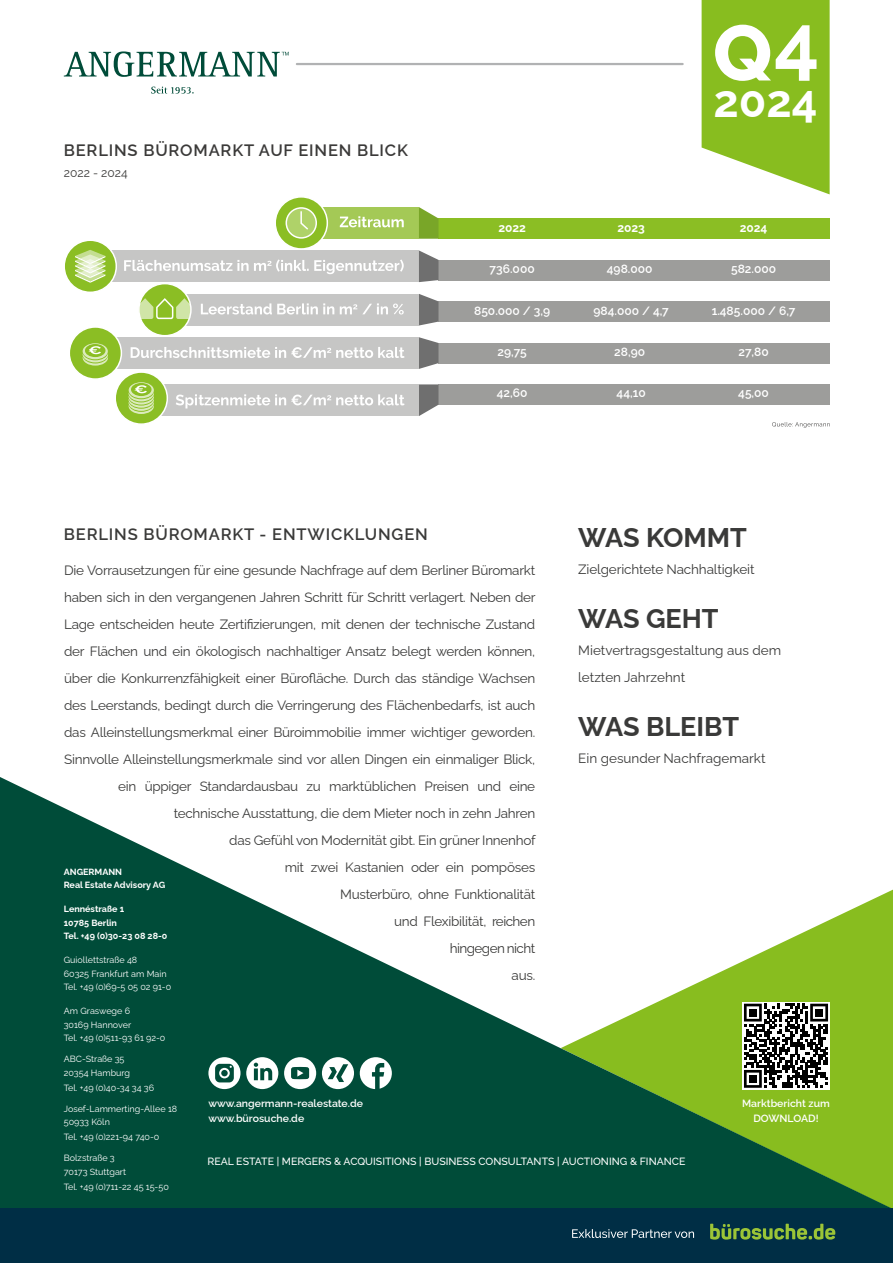
<style>
.page{position:relative;width:893px;height:1263px;background:#fff}
.page>*{position:absolute;margin:0;border:0;box-sizing:border-box;transform-origin:0 0}
.t1{font:700 79.5px "Raleway";color:#fff}
.t2{font:700 45px "Raleway";color:#fff}
.t3{font:700 27px "Raleway";color:#3a3a39}
.t4{font:600 16.5px "Raleway";letter-spacing:.05em;color:#3a3a39}
.t5{font:600 16.5px "Raleway";letter-spacing:.05em;color:#3b3a39}
.t6{font:13.5px/27px "Raleway";letter-spacing:-.02em;color:#3a3a39;text-align:right}
.t7{font:13.5px/27px "Raleway";color:#3a3a39}
.t8{font:600 12px "Raleway";color:#fff}
.t9{font:700 12px "Raleway";color:#fff}
.t10{font:12px "Raleway";color:#3b3a39}
.t11{font:500 10.5px "Raleway";color:#fff}
.t12{font:600 10.5px/15px "Raleway";color:#fff}
.t13{font:9px/13.5px "Raleway";color:#fff}
.t14{font:700 9px/13.5px "Raleway";color:#fff}
</style>
<div class="page">
<hr style="left:297px;top:63px;width:386px;height:2px;background:#b1b2b3">
<svg style="left:64px;top:51px;width:225px;height:43px"></svg>
<svg style="left:0;top:777px;width:893px;height:432px;fill:#044f39"></svg>
<div style="left:742px;top:1002px;width:88px;height:87px;background:linear-gradient(to bottom,#f5f5f5,#fff)"></div>
<svg style="left:744px;top:1004px;width:84px;height:84px"></svg>
<div style="left:749px;top:1009px;width:8px;height:7px;background:#000"></div>
<div style="left:815px;top:1009px;width:8px;height:7px;background:#000"></div>
<div style="left:749px;top:1075px;width:8px;height:8px;background:#000"></div>
<div style="left:0;top:1209px;width:893px;height:54px;background:#002e45"></div>
<svg style="left:572px;top:1229px;width:122px;height:9px"></svg>
<svg style="left:710px;top:1224px;width:125px;height:15px"></svg>
<div style="left:438px;top:218px;width:392px;height:21px;background:#8bbe24"></div>
<div style="left:438px;top:260px;width:392px;height:20px;background:#9d9d9b"></div>
<div style="left:438px;top:301px;width:392px;height:21px;background:#9d9d9b"></div>
<div style="left:438px;top:343px;width:392px;height:20px;background:#9d9d9b"></div>
<div style="left:438px;top:384px;width:392px;height:21px;background:#9d9d9b"></div>
<div style="left:109px;top:250px;width:310px;height:32px;background:#c6c6c5"></div>
<svg style="left:124px;top:259px;width:280px;height:15px"></svg>
<div style="left:64px;top:240px;width:52px;height:52px;background:#8bbe24;border-radius:50%"></div>
<div style="left:63px;top:239px;width:54px;height:54px;border:2px solid #fff;border-radius:50%"></div>
<svg style="left:75px;top:250px;width:30px;height:33px"></svg>
<div style="left:290px;top:207px;width:129px;height:32px;background:#a4c956"></div>
<svg style="left:340px;top:216px;width:64px;height:11px"></svg>
<div style="left:275px;top:197px;width:52px;height:52px;background:#8bbe24;border-radius:50%"></div>
<div style="left:274px;top:196px;width:54px;height:54px;border:2px solid #fff;border-radius:50%"></div>
<div style="left:286px;top:207px;width:31px;height:32px;border:2px solid #fff;border-radius:50%"></div>
<svg style="left:286px;top:208px;width:30px;height:30px"></svg>
<svg style="left:300px;top:210px;width:10px;height:21px"></svg>
<svg style="left:419px;top:207px;width:19px;height:32px"></svg>
<svg style="left:419px;top:384px;width:19px;height:32px"></svg>
<svg style="left:419px;top:337px;width:19px;height:32px"></svg>
<svg style="left:419px;top:294px;width:19px;height:31px"></svg>
<svg style="left:419px;top:250px;width:19px;height:32px"></svg>
<div style="left:159px;top:294px;width:260px;height:32px;background:#c6c6c5"></div>
<svg style="left:201px;top:303px;width:203px;height:11px"></svg>
<div style="left:139px;top:284px;width:52px;height:52px;background:#8bbe24;border-radius:50%"></div>
<div style="left:138px;top:283px;width:54px;height:53px;border:2px solid #fff;border-radius:50%"></div>
<svg style="left:139px;top:297px;width:52px;height:23px"></svg>
<div style="left:135px;top:384px;width:284px;height:32px;background:#c6c6c5"></div>
<svg style="left:176px;top:394px;width:228px;height:14px"></svg>
<div style="left:115px;top:372px;width:52px;height:52px;background:#8bbe24;border-radius:50%"></div>
<div style="left:114px;top:371px;width:54px;height:54px;border:2px solid #fff;border-radius:50%"></div>
<svg style="left:129px;top:382px;width:25px;height:32px"></svg>
<div style="left:109px;top:337px;width:310px;height:32px;background:#c6c6c5"></div>
<svg style="left:131px;top:347px;width:273px;height:11px"></svg>
<div style="left:69px;top:327px;width:52px;height:52px;background:#8bbe24;border-radius:50%"></div>
<div style="left:69px;top:326px;width:53px;height:54px;border:2px solid #fff;border-radius:50%"></div>
<svg style="left:83px;top:343px;width:25px;height:23px"></svg>
<svg style="left:772px;top:422px;width:58px;height:6px"></svg>
<svg style="left:322px;top:1057px;width:32px;height:32px"></svg>
<svg style="left:360px;top:1057px;width:32px;height:32px"></svg>
<svg style="left:208px;top:1057px;width:70px;height:32px"></svg>
<svg style="left:284px;top:1057px;width:32px;height:32px"></svg>
<svg style="left:702px;top:0;width:128px;height:194px"></svg>
<h1 class="t1" style="left:774px;top:-21px;width:47px">4</h1>
<p class="t5" style="left:64px;top:137px;width:346px">BERLINS BÜROMARKT AUF EINEN BLICK</p>
<p class="t10" style="left:64px;top:163px;width:65px">2022 - 2024</p>
<p class="t9" style="left:498px;top:218px;width:29px">2022</p>
<p class="t8" style="left:490px;top:259px;width:47px">736.000</p>
<p class="t8" style="left:474px;top:301px;width:78px">850.000 / 3,9</p>
<p class="t8" style="left:498px;top:342px;width:31px">29,75</p>
<p class="t8" style="left:497px;top:383px;width:32px">42,60</p>
<p class="t9" style="left:617px;top:218px;width:29px">2023</p>
<p class="t8" style="left:607px;top:259px;width:47px">498.000</p>
<p class="t8" style="left:593px;top:301px;width:77px">984.000 / 4,7</p>
<p class="t8" style="left:614px;top:342px;width:32px">28,90</p>
<p class="t8" style="left:617px;top:383px;width:31px">44,10</p>
<h2 class="t2" style="left:713px;top:65px;width:106px">2024</h2>
<p class="t9" style="left:740px;top:218px;width:29px">2024</p>
<p class="t8" style="left:731px;top:260px;width:47px">582.000</p>
<p class="t8" style="left:712px;top:301px;width:85px">1.485.000 / 6,7</p>
<p class="t8" style="left:738px;top:342px;width:32px">27,80</p>
<p class="t8" style="left:738px;top:383px;width:32px">45,00</p>
<p class="t4" style="left:64px;top:521px;width:365px">BERLINS BÜROMARKT - ENTWICKLUNGEN</p>
<h3 class="t3" style="left:578px;top:516px;width:170px">WAS KOMMT</h3>
<p class="t6" style="left:578px;top:555px;width:178px">Zielgerichtete Nachhaltigkeit</p>
<h3 class="t3" style="left:578px;top:597px;width:142px">WAS GEHT</h3>
<p class="t7" style="left:578px;top:636px;width:204px">Mietvertragsgestaltung aus dem letzten Jahrzehnt</p>
<h3 class="t3" style="left:578px;top:705px;width:162px">WAS BLEIBT</h3>
<p class="t7" style="left:578px;top:744px;width:189px">Ein gesunder Nachfragemarkt</p>
<p class="t6" style="left:64px;top:555px;width:473px">Die Vorrausetzungen für eine gesunde Nachfrage auf dem Berliner Büromarkt haben sich in den vergangenen Jahren Schritt für Schritt verlagert. Neben der Lage entscheiden heute Zertifizierungen, mit denen der technische Zustand der Flächen und ein ökologisch nachhaltiger Ansatz belegt werden können, über die Konkurrenzfähigkeit einer Bürofläche. Durch das ständige Wachsen des Leerstands, bedingt durch die Verringerung des Flächenbedarfs, ist auch das Alleinstellungsmerkmal einer Büroimmobilie immer wichtiger geworden.<br>Sinnvolle Alleinstellungsmerkmale sind vor allen Dingen ein einmaliger Blick, ein üppiger Standardausbau zu marktüblichen Preisen und eine technische Ausstattung, die dem Mieter noch in zehn Jahren<br>das Gefühl von Modernität gibt. Ein grüner Innenhof<br>mit zwei Kastanien oder ein pompöses<br>Musterbüro, ohne Funktionalität<br>und Flexibilität, reichen<br>hingegen nicht<br>aus.</p>
<p class="t14" style="left:64px;top:864px;width:103px">ANGERMANN<br>Real Estate Advisory AG</p>
<p class="t14" style="left:64px;top:901px;width:105px">Lennéstraße 1<br>10785 Berlin<br>Tel. +49 (0)30-23 08 28-0</p>
<p class="t13" style="left:64px;top:952px;width:109px">Guiollettstraße 48<br>60325 Frankfurt am Main<br>Tel. +49 (0)69-5 05 02 91-0</p>
<p class="t13" style="left:64px;top:1003px;width:103px">Am Graswege 6<br>30169 Hannover<br>Tel. +49 (0)511-93 61 92-0</p>
<p class="t13" style="left:64px;top:1051px;width:68px">ABC-Straße 35<br>20354 Hamburg</p>
<p class="t13" style="left:64px;top:1080px;width:92px">Tel. +49 (0)40-34 34 36</p>
<p class="t13" style="left:64px;top:1101px;width:115px">Josef-Lammerting-Allee 18<br>50933 Köln</p>
<p class="t13" style="left:64px;top:1129px;width:97px">Tel. +49 (0)221-94 740-0</p>
<p class="t13" style="left:64px;top:1150px;width:64px">Bolzstraße 3<br>70173 Stuttgart</p>
<p class="t13" style="left:64px;top:1179px;width:107px">Tel. +49 (0)711-22 45 15-50</p>
<p class="t12" style="left:208px;top:1095px;width:156px">www.angermann-realestate.de www.bürosuche.de</p>
<p class="t12" style="left:742px;top:1095px;width:89px;text-align:center">Marktbericht zum<br>DOWNLOAD!</p>
<p class="t11" style="left:207px;top:1153px;width:479px">REAL ESTATE | MERGERS &amp; ACQUISITIONS | BUSINESS CONSULTANTS | AUCTIONING &amp; FINANCE</p>
</div>
